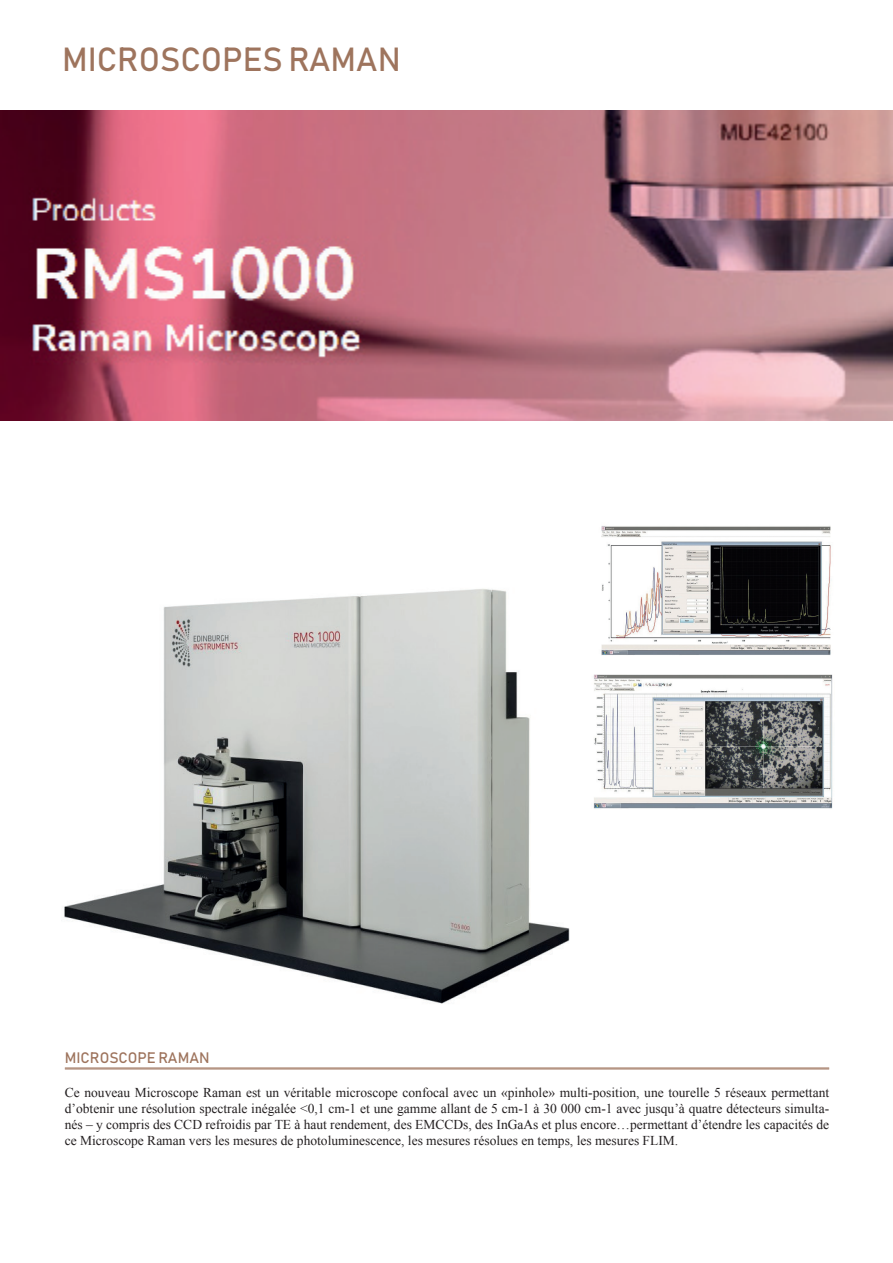
<style>
.page{position:relative;width:893px;height:1263px;background:#fff}
.page>*{position:absolute;margin:0;border:0;box-sizing:border-box;transform-origin:0 0}
.t1{font:33px "Bahnschrift";color:#9e745d}
.t2{font:15px "Bahnschrift";color:#9e745d}
.t3{font:13.5px/16.2px "Times New Roman";color:#231f20;text-align:justify}
</style>
<div class="page">
<img style="left:64px;top:589px;width:526px;height:481px">
<img style="left:587px;top:674px;width:246px;height:135px">
<hr style="left:65px;top:1068px;width:764px;height:1px;background:#9e745d">
<hr style="left:65px;top:1069px;width:764px;height:1px;background:#9e745d">
<img style="left:0;top:111px;width:893px;height:310px">
<img style="left:601px;top:526px;width:230px;height:129px">
<h1 class="t1" style="left:62px;top:38px;width:340px">MICROSCOPES RAMAN</h1>
<p class="t2" style="left:65px;top:1049px;width:146px">MICROSCOPE RAMAN</p>
<p class="t3" style="left:65px;top:1084px;width:766px">Ce nouveau Microscope Raman est un véritable microscope confocal avec un «pinhole» multi-position, une tourelle 5 réseaux permettant d’obtenir une résolution spectrale inégalée &lt;0,1 cm-1 et une gamme allant de 5 cm-1 à 30 000 cm-1 avec jusqu’à quatre détecteurs simulta&shy;nés – y compris des CCD refroidis par TE à haut rendement, des EMCCDs, des InGaAs et plus encore…permettant d’étendre les capacités de ce Microscope Raman vers les mesures de photoluminescence, les mesures résolues en temps, les mesures FLIM.</p>
</div>
